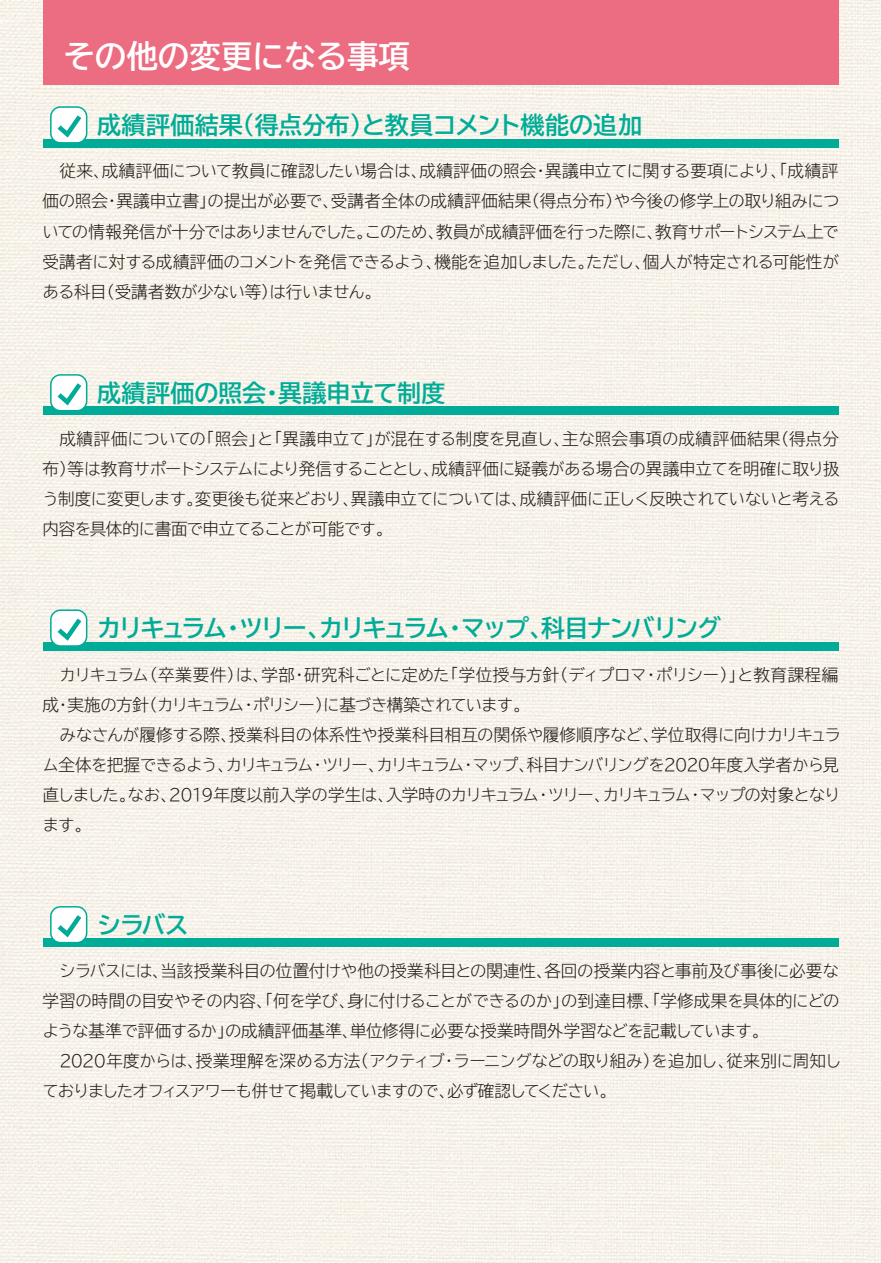
<style>
.page{position:relative;width:881px;height:1263px;background:#fff}
.page>*{position:absolute;margin:0;border:0;box-sizing:border-box;transform-origin:0 0}
.t1{font:700 31.5px "TBUD Go Std";color:#fff}
.t2{font:700 24px "TBUD Go Std";color:#00ac97}
.t3{font:700 24px "TBUD Go Std";letter-spacing:-.1em;color:#00ac97}
.t4{font:700 24px "TBUD Go Std";letter-spacing:-.035em;color:#00ac97}
.t5{font:300 16.5px/30px "TBUD Go Std Super";letter-spacing:-.03em;color:#221815;text-align:justify}
</style>
<div class="page">
<img style="left:1px;top:0;width:879px;height:1263px">
<img style="left:0;top:0;width:1px;height:1263px">
<div style="left:43px;top:139px;width:795px;height:8px;background:#00ac97"></div>
<svg style="left:51px;top:107px;width:36px;height:36px"></svg>
<div style="left:50px;top:106px;width:37px;height:38px;border:2px solid #00ac97;border-radius:10px"></div>
<svg style="left:53px;top:110px;width:33px;height:31px"></svg>
<div style="left:43px;top:407px;width:795px;height:8px;background:#00ac97"></div>
<div style="left:51px;top:375px;width:36px;height:36px;background:#fff;border-radius:10px"></div>
<div style="left:50px;top:374px;width:37px;height:37px;border:2px solid #00ac97;border-radius:10px"></div>
<svg style="left:53px;top:378px;width:33px;height:31px"></svg>
<div style="left:43px;top:642px;width:795px;height:8px;background:#00ac97"></div>
<svg style="left:51px;top:610px;width:36px;height:36px"></svg>
<div style="left:50px;top:609px;width:37px;height:38px;border:2px solid #00ac97;border-radius:10px"></div>
<svg style="left:53px;top:613px;width:33px;height:31px"></svg>
<div style="left:43px;top:938px;width:795px;height:9px;background:#00ac97"></div>
<div style="left:51px;top:907px;width:36px;height:35px;background:#fff;border-radius:10px"></div>
<div style="left:50px;top:906px;width:37px;height:37px;border:2px solid #00ac97;border-radius:10px"></div>
<svg style="left:53px;top:910px;width:33px;height:31px"></svg>
<div style="left:43px;top:0;width:795px;height:85px;background:#ec6d81"></div>
<h1 class="t1" style="left:63px;top:31px;width:348px">その他の変更になる事項</h1>
<h2 class="t2" style="left:97px;top:105px;width:546px">成績評価結果（得点分布）と教員コメント機能の追加</h2>
<p class="t5" style="left:43px;top:156px;width:798px">　従来、成績評価について教員に確認したい場合は、成績評価の照会・異議申立てに関する要項により、「成績評価の照会・異議申立書」の提出が必要で、受講者全体の成績評価結果（得点分布）や今後の修学上の取り組みについての情報発信が十分ではありませんでした。このため、教員が成績評価を行った際に、教育サポートシステム上で受講者に対する成績評価のコメントを発信できるよう、機能を追加しました。ただし、個人が特定される可能性がある科目（受講者数が少ない等）は行いません。</p>
<h2 class="t2" style="left:97px;top:373px;width:349px">成績評価の照会・異議申立て制度</h2>
<p class="t5" style="left:43px;top:424px;width:798px">　成績評価についての「照会」と「異議申立て」が混在する制度を見直し、主な照会事項の成績評価結果（得点分布）等は教育サポートシステムにより発信することとし、成績評価に疑義がある場合の異議申立てを明確に取り扱う制度に変更します。変更後も従来どおり、異議申立てについては、成績評価に正しく反映されていないと考える内容を具体的に書面で申立てることが可能です。</p>
<h2 class="t3" style="left:97px;top:608px;width:625px">カリキュラム・ツリー、カリキュラム・マップ、科目ナンバリング</h2>
<p class="t5" style="left:43px;top:659px;width:799px;text-align:left">　カリキュラム（卒業要件）は、学部・研究科ごとに定めた「学位授与方針（ディプロマ・ポリシー）」と教育課程編成・実施の方針（カリキュラム・ポリシー）に基づき構築されています。<br>　みなさんが履修する際、授業科目の体系性や授業科目相互の関係や履修順序など、学位取得に向けカリキュラム全体を把握できるよう、カリキュラム・ツリー、カリキュラム・マップ、科目ナンバリングを2020年度入学者から見直しました。なお、2019年度以前入学の学生は、入学時のカリキュラム・ツリー、カリキュラム・マップの対象となります。</p>
<h2 class="t4" style="left:97px;top:905px;width:93px">シラバス</h2>
<p class="t5" style="left:43px;top:955px;width:800px;text-align:left">　シラバスには、当該授業科目の位置付けや他の授業科目との関連性、各回の授業内容と事前及び事後に必要な学習の時間の目安やその内容、「何を学び、身に付けることができるのか」の到達目標、「学修成果を具体的にどのような基準で評価するか」の成績評価基準、単位修得に必要な授業時間外学習などを記載しています。<br>　2020年度からは、授業理解を深める方法（アクティブ・ラーニングなどの取り組み）を追加し、従来別に周知しておりましたオフィスアワーも併せて掲載していますので、必ず確認してください。</p>
</div>
